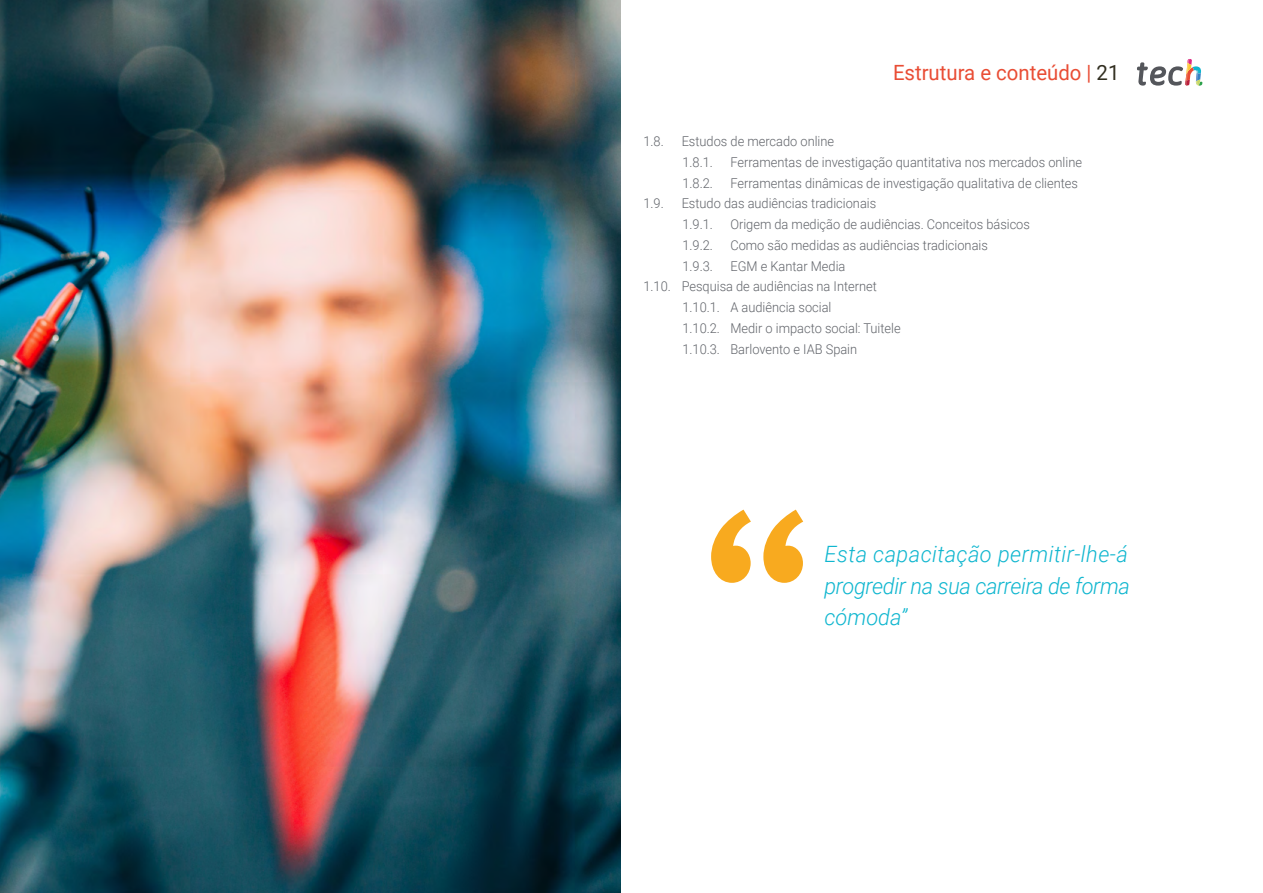
<style>
.page{position:relative;width:1263px;height:893px;background:#fff}
.page>*{position:absolute;margin:0;border:0;box-sizing:border-box;transform-origin:0 0}
.t1{font:italic 300 22.5px/31.5px "Roboto";letter-spacing:-.02em;color:#0fb6cf;text-align:justify}
.t2{font:21px "Roboto";color:#e94d35}
.t3{font:300 13.5px/20.7px "Roboto";color:#61646a;scale:.95 1}
.s1{color:#312e20}
</style>
<div class="page">
<img style="left:0;top:0;width:621px;height:893px">
<svg style="left:1137px;top:59px;width:65px;height:27px"></svg>
<svg style="left:711px;top:510px;width:92px;height:73px"></svg>
<h2 class="t2" style="left:893px;top:57px;width:228px">Estrutura e conteúdo | <span class="s1">21</span></h2>
<p class="t3" style="left:643px;top:131px;width:23px">1.8.</p>
<p class="t3" style="left:682px;top:131px;width:162px">Estudos de mercado online<br>1.8.1.</p>
<p class="t3" style="left:730px;top:151px;width:372px">Ferramentas de investigação quantitativa nos mercados online</p>
<p class="t3" style="left:682px;top:172px;width:34px">1.8.2.</p>
<p class="t3" style="left:730px;top:172px;width:367px">Ferramentas dinâmicas de investigação qualitativa de clientes</p>
<p class="t3" style="left:643px;top:193px;width:23px">1.9.</p>
<p class="t3" style="left:682px;top:193px;width:206px">Estudo das audiências tradicionais<br>1.9.1.</p>
<p class="t3" style="left:730px;top:214px;width:317px">Origem da medição de audiências. Conceitos básicos</p>
<p class="t3" style="left:682px;top:234px;width:34px">1.9.2.</p>
<p class="t3" style="left:730px;top:234px;width:273px">Como são medidas as audiências tradicionais</p>
<p class="t3" style="left:682px;top:255px;width:34px">1.9.3.</p>
<p class="t3" style="left:730px;top:255px;width:123px">EGM e Kantar Media</p>
<p class="t3" style="left:643px;top:276px;width:247px">1.10. Pesquisa de audiências na Internet</p>
<p class="t3" style="left:682px;top:297px;width:158px">1.10.1. A audiência social</p>
<p class="t3" style="left:682px;top:317px;width:231px">1.10.2. Medir o impacto social: Tuitele</p>
<p class="t3" style="left:682px;top:338px;width:186px">1.10.3. Barlovento e IAB Spain</p>
<h1 class="t1" style="left:824px;top:537px;width:307px">Esta capacitação permitir-lhe-á progredir na sua carreira de forma cómoda”</h1>
</div>
